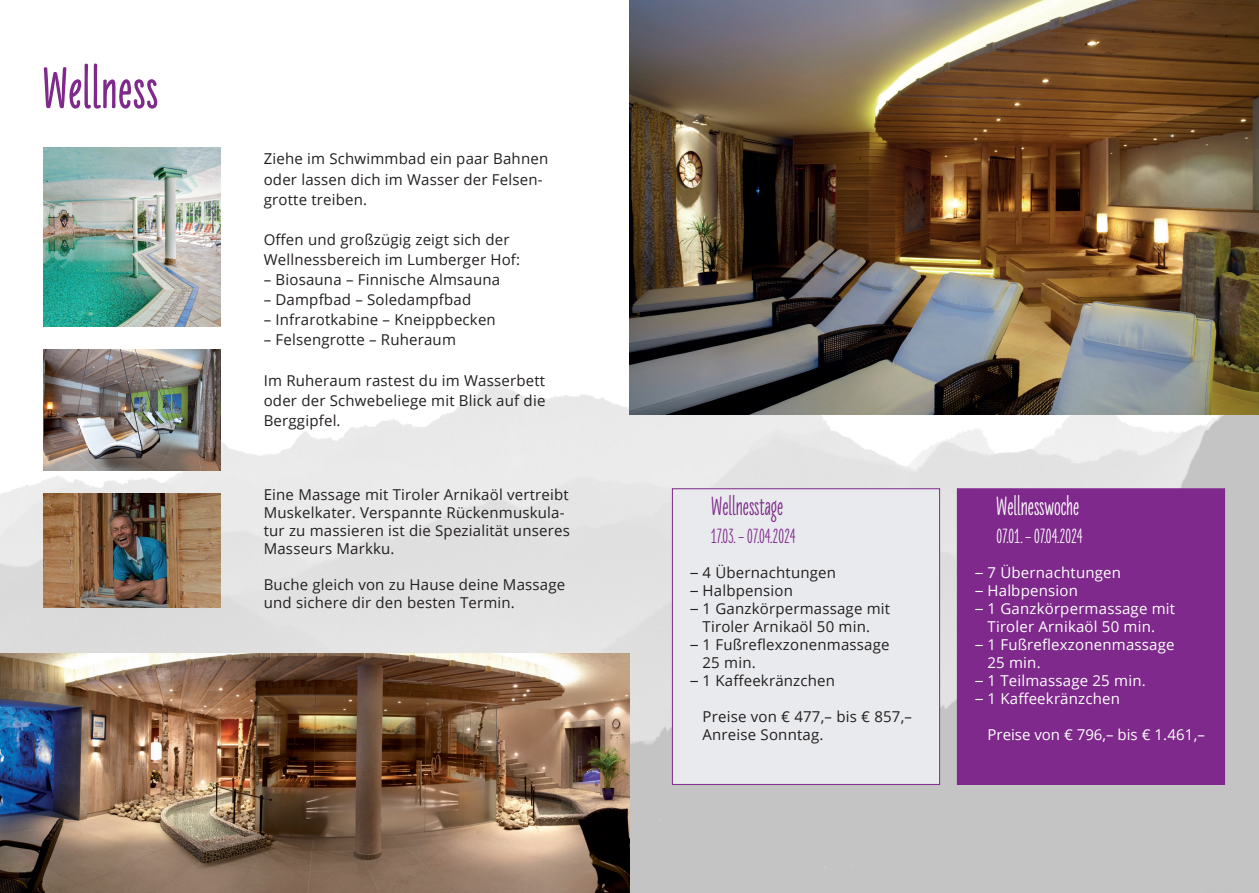
<style>
.page{position:relative;width:1259px;height:893px;background:#fff}
.page>*{position:absolute;margin:0;border:0;box-sizing:border-box;transform-origin:0 0}
.t1{font:900 60px "Liebe Erika";letter-spacing:.015em;color:#7e298b}
.t2{font:700 27px "Liebe Erika";color:#fff}
.t3{font:700 27px "Liebe Erika";color:#7e298b}
.t4{font:700 21px "Liebe Erika";color:#7e298b}
.t5{font:700 21px "Liebe Erika";color:#fff}
.t6{font:15px/18px "Open Sans";letter-spacing:.015em;color:#231f20}
.t7{font:15px/18px "Open Sans";letter-spacing:.015em;color:#fff;text-align:center}
.s1{font-family:"Akzidenz Grotesk BE"}
</style>
<div class="page">
<img style="left:0;top:147px;width:1259px;height:746px">
<img style="left:0;top:653px;width:629px;height:240px">
<img style="left:43px;top:147px;width:177px;height:179px">
<img style="left:43px;top:349px;width:177px;height:122px">
<div style="left:672px;top:489px;width:267px;height:295px;background:#e9eaed"></div>
<div style="left:672px;top:488px;width:268px;height:297px;border:1px solid #7e298b"></div>
<div style="left:957px;top:489px;width:267px;height:295px;background:#7e298b"></div>
<div style="left:957px;top:488px;width:268px;height:297px;border:1px solid #7e298b"></div>
<img style="left:629px;top:0;width:630px;height:414px">
<img style="left:43px;top:494px;width:177px;height:113px">
<h1 class="t1" style="left:43px;top:55px;width:117px">Wellness</h1>
<p class="t6" style="left:264px;top:149px;width:286px;line-height:20.1px">Ziehe im Schwimmbad ein paar Bahnen oder lassen dich im Wasser der Felsen&shy;grotte treiben.</p>
<p class="t6" style="left:264px;top:229px;width:258px;line-height:20.1px">Offen und großzügig zeigt sich der<br>Wellnessbereich im Lumberger Hof:</p>
<p class="t6" style="left:264px;top:270px;width:238px">– Biosauna – Finnische Almsauna</p>
<p class="t6" style="left:264px;top:290px;width:209px">– Dampfbad – Soledampfbad</p>
<p class="t6" style="left:264px;top:310px;width:234px">– Infrarotkabine – Kneippbecken</p>
<p class="t6" style="left:264px;top:331px;width:194px">– Felsengrotte – Ruheraum</p>
<p class="t6" style="left:264px;top:370px;width:283px;line-height:20.1px;text-align:justify">Im Ruheraum rastest du im Wasserbett oder der Schwebeliege mit Blick auf die Berggipfel.</p>
<p class="t6" style="left:264px;top:485px;width:308px">Eine Massage mit Tiroler Arnikaöl vertreibt Muskelkater. Verspannte Rückenmuskula&shy;tur zu massieren ist die Spezialität unseres Masseurs Markku.</p>
<p class="t6" style="left:264px;top:575px;width:303px">Buche gleich von zu Hause deine Massage und sichere dir den besten Termin.</p>
<h2 class="t3" style="left:711px;top:491px;width:73px">Wellnesstage</h2>
<h3 class="t4" style="left:711px;top:524px;width:86px">17.03.–07.04.2024</h3>
<p class="t6" style="left:690px;top:563px;width:148px"><span class="s1">–</span> 4 Übernachtungen</p>
<p class="t6" style="left:690px;top:581px;width:105px"><span class="s1">–</span> Halbpension</p>
<p class="t6" style="left:690px;top:599px;width:202px;text-align:center"><span class="s1">–</span> 1 Ganzkörpermassage mit<br>Tiroler Arnikaöl 50 min.</p>
<p class="t6" style="left:702px;top:635px;width:189px;text-indent:-13px"><span class="s1">–</span> 1 Fußreflexzonenmassage<br>25 min.</p>
<p class="t6" style="left:690px;top:671px;width:147px"><span class="s1">–</span> 1 Kaffeekränzchen</p>
<p class="t6" style="left:702px;top:707px;width:211px">Preise von € 477,– bis € 857,–<br>Anreise Sonntag.</p>
<h2 class="t2" style="left:996px;top:491px;width:84px">Wellnesswoche</h2>
<h3 class="t5" style="left:996px;top:524px;width:88px">07.01.–07.04.2024</h3>
<p class="t7" style="left:974px;top:563px;width:148px"><span class="s1">–</span> 7 Übernachtungen</p>
<p class="t7" style="left:974px;top:581px;width:105px"><span class="s1">–</span> Halbpension</p>
<p class="t7" style="left:974px;top:599px;width:202px"><span class="s1">–</span> 1 Ganzkörpermassage mit<br>Tiroler Arnikaöl 50 min.</p>
<p class="t7" style="left:987px;top:635px;width:189px;text-align:left;text-indent:-13px"><span class="s1">–</span> 1 Fußreflexzonenmassage<br>25 min.</p>
<p class="t7" style="left:974px;top:671px;width:172px"><span class="s1">–</span> 1 Teilmassage 25 min.</p>
<p class="t7" style="left:974px;top:689px;width:147px"><span class="s1">–</span> 1 Kaffeekränzchen</p>
<p class="t7" style="left:987px;top:725px;width:219px">Preise von € 796,– bis € 1.461,–</p>
</div>
